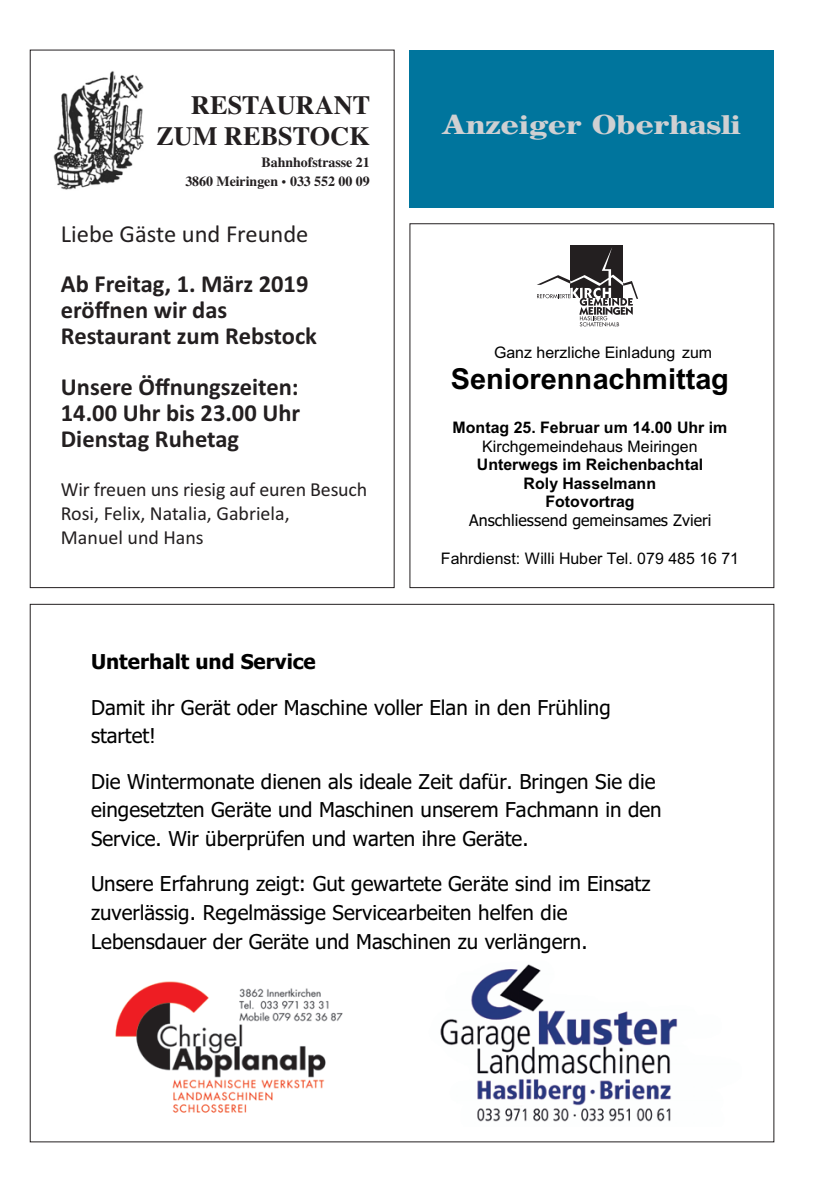
<style>
.page{position:relative;width:819px;height:1191px;background:#fff}
.page>*{position:absolute;margin:0;border:0;box-sizing:border-box;transform-origin:0 0}
.t1{font:700 29.05px "Arial";color:#000}
.t2{font:700 26.78px "AU25";letter-spacing:.01em;color:#cfd0d2;scale:1.18 1}
.t3{font:700 26.25px/31.5px "Times";color:#231f20;text-align:right}
.t4{font:700 24.5px/25.7px "Calibri";color:#231f20}
.t5{font:24.5px/50.6px "Calibri";color:#231f20}
.t6{font:20.47px/28.7px "Tahoma";color:#000}
.t7{font:700 20.47px "Tahoma";color:#000}
.t8{font:19.95px/24px "Calibri";letter-spacing:-.01em;color:#231f20}
.t9{font:700 15.92px/18.6px "Arial";color:#000;text-align:center}
.t10{font:15.92px "Arial";letter-spacing:-.01em;color:#000}
.t11{font:700 14px/18.2px "Times";letter-spacing:-.005em;color:#231f20;text-align:right}
.s1{font-size:12.25px}
.s2{font-weight:700}
.s3{font-weight:400}
.s4{font-family:"Tahoma";font-weight:400}
</style>
<div class="page">
<div style="left:409px;top:51px;width:365px;height:157px;background:#00759d"></div>
<img style="left:115px;top:964px;width:563px;height:158px">
<svg style="left:537px;top:247px;width:101px;height:79px"></svg>
<div style="left:409px;top:223px;width:365px;height:365px;border:1px solid #231f20"></div>
<img style="left:53px;top:71px;width:91px;height:119px">
<p class="t3" style="left:156px;top:91px;width:215px">RESTAURANT<br>ZUM REBSTOCK</p>
<p class="t11" style="left:185px;top:155px;width:186px">Bahnhofstrasse 21<br>3860 Meiringen <span class="s1">•</span> 033 552 00 09</p>
<p class="t5" style="left:61px;top:210px;width:249px">Liebe Gäste und Freunde<br><span class="s2">Ab Freitag, 1. März 2019</span></p>
<p class="t4" style="left:61px;top:299px;width:258px">eröffnen wir das<br>Restaurant zum Rebstock</p>
<p class="t4" style="left:61px;top:376px;width:241px;text-align:justify">Unsere Öffnungszeiten:<br>14.00 Uhr bis 23.00 Uhr Dienstag Ruhetag</p>
<p class="t8" style="left:61px;top:478px;width:308px">Wir freuen uns riesig auf euren Besuch<br>Rosi, Felix, Natalia, Gabriela,<br>Manuel und Hans</p>
<p class="t2" style="left:442px;top:115px;width:254px">Anzeiger Oberhasli</p>
<p class="t10" style="left:494px;top:347px;width:219px">Ganz herzliche Einladung zum</p>
<p class="t1" style="left:450px;top:362px;width:280px">Seniorennachmittag</p>
<p class="t9" style="left:452px;top:418px;width:276px">Montag 25. Februar um 14.00 Uhr im<br><span class="s3">Kirchgemeindehaus Meiringen<br></span>Unterwegs im Reichenbachtal<br>Roly Hasselmann<br>Fotovortrag<br><span class="s4">Anschliessend gemeinsames Zvieri</span></p>
<p class="t10" style="left:441px;top:553px;width:299px">Fahrdienst: Willi Huber Tel. 079 485 16 71</p>
<p class="t7" style="left:91px;top:650px;width:226px">Unterhalt und Service</p>
<p class="t6" style="left:91px;top:694px;width:521px">Damit ihr Gerät oder Maschine voller Elan in den Frühling startet!</p>
<p class="t6" style="left:91px;top:768px;width:572px">Die Wintermonate dienen als ideale Zeit dafür. Bringen Sie die eingesetzten Geräte und Maschinen unserem Fachmann in den<br>Service. Wir überprüfen und warten ihre Geräte.</p>
<p class="t6" style="left:91px;top:871px;width:561px">Unsere Erfahrung zeigt: Gut gewartete Geräte sind im Einsatz zuverlässig. Regelmässige Servicearbeiten helfen die<br>Lebensdauer der Geräte und Maschinen zu verlängern.</p>
</div>
